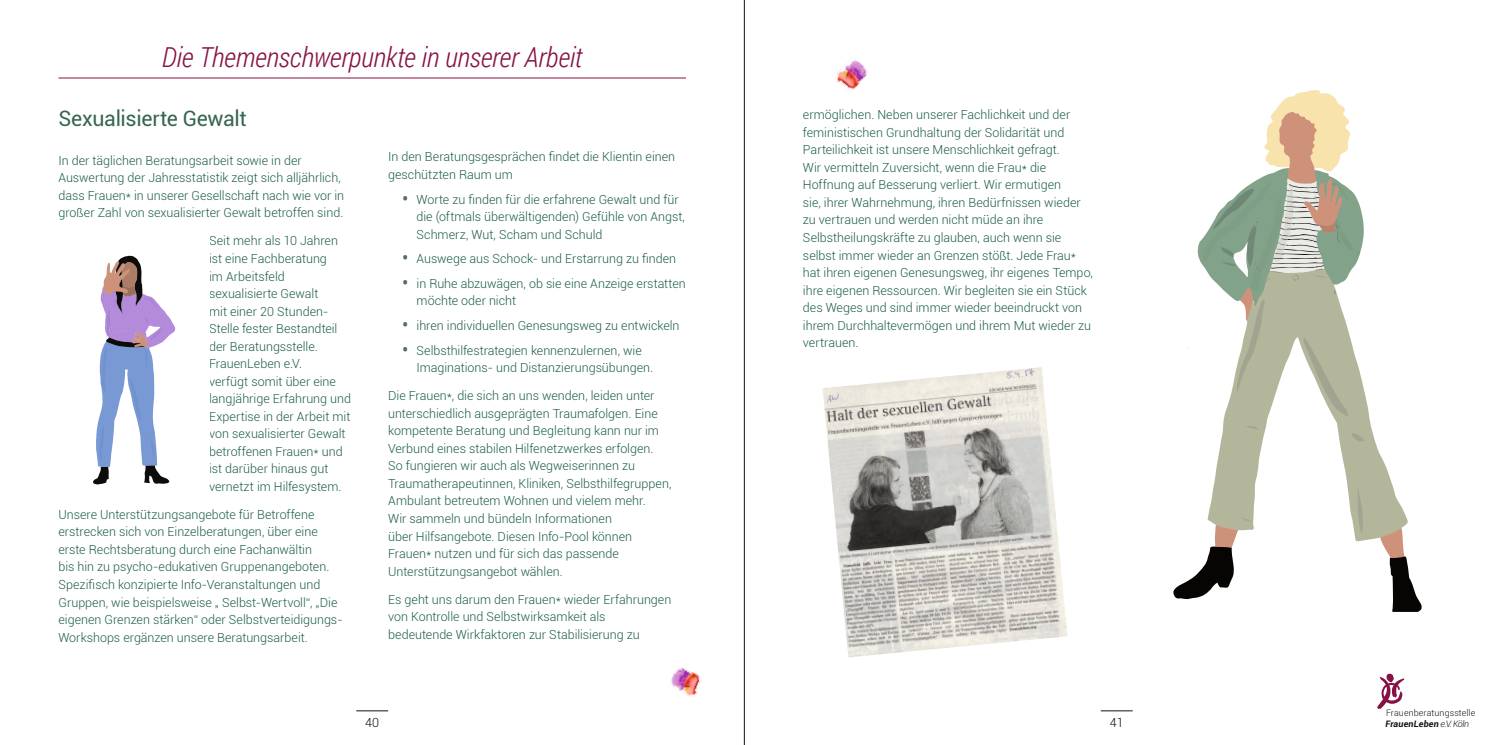
<style>
.page{position:relative;width:1489px;height:745px;background:#fff}
.page>*{position:absolute;margin:0;border:0;box-sizing:border-box;transform-origin:0 0}
.t1{font:italic 300 27.5px "Roboto Condensed";letter-spacing:-.005em;color:#871246}
.t2{font:21.25px "Roboto";letter-spacing:-.015em;color:#366651}
.t3{font:300 12.5px/17.5px "Roboto";color:#1c5e46}
.t4{font:300 12.5px "Roboto";color:#11110f}
.t5{font:300 8.88px "Roboto";letter-spacing:.01em;color:#11110f}
.t6{font:italic 700 8.88px "Roboto";letter-spacing:.02em;color:#11110f}
.s1{font-weight:900;font-size:15px;color:#4d715c}
.s2{font-weight:300}
</style>
<div class="page">
<hr style="left:356px;top:710px;width:32px;height:1px;background:#11110f">
<svg style="left:93px;top:255px;width:83px;height:229px"></svg>
<hr style="left:58px;top:78px;width:628px;height:1px;background:#871246">
<img style="left:670px;top:667px;width:30px;height:30px">
<svg style="left:1208px;top:386px;width:200px;height:155px"></svg>
<svg style="left:1379px;top:528px;width:43px;height:83px"></svg>
<svg style="left:1356px;top:485px;width:6px;height:46px"></svg>
<svg style="left:1351px;top:432px;width:13px;height:10px"></svg>
<svg style="left:1244px;top:424px;width:14px;height:5px"></svg>
<svg style="left:1173px;top:517px;width:78px;height:82px"></svg>
<svg style="left:1197px;top:90px;width:166px;height:326px"></svg>
<img style="left:822px;top:367px;width:245px;height:290px">
<img style="left:836px;top:60px;width:31px;height:29px">
<hr style="left:1100px;top:710px;width:32px;height:1px;background:#11110f">
<svg style="left:1377px;top:673px;width:27px;height:35px"></svg>
<hr style="left:744px;top:0;width:1px;height:744px;background:#11110f">
<h1 class="t1" style="left:162px;top:38px;width:422px">Die Themenschwerpunkte in unserer Arbeit</h1>
<h2 class="t2" style="left:58px;top:103px;width:190px">Sexualisierte Gewalt</h2>
<p class="t3" style="left:58px;top:151px;width:287px">In der täglichen Beratungsarbeit sowie in der Auswertung der Jahresstatistik zeigt sich alljährlich, dass Frauen* in unserer Gesellschaft nach wie vor in großer Zahl von sexualisierter Gewalt betroffen sind.</p>
<p class="t3" style="left:209px;top:232px;width:143px">Seit mehr als 10 Jahren ist eine Fachberatung<br>im Arbeitsfeld sexualisierte Gewalt<br>mit einer 20 Stunden-<br>Stelle fester Bestandteil der Beratungsstelle.<br>FrauenLeben e.V.<br>verfügt somit über eine langjährige Erfahrung und<br>Expertise in der Arbeit mit von sexualisierter Gewalt betroffenen Frauen* und ist darüber hinaus gut vernetzt im Hilfesystem.</p>
<p class="t3" style="left:58px;top:505px;width:285px">Unsere Unterstützungsangebote für Betroffene erstrecken sich von Einzelberatungen, über eine erste Rechtsberatung durch eine Fachanwältin<br>bis hin zu psycho-edukativen Gruppenangeboten.<br>Spezifisch konzipierte Info-Veranstaltungen und Gruppen, wie beispielsweise „ Selbst-Wertvoll“, „Die eigenen Grenzen stärken“ oder Selbstverteidigungs-Workshops ergänzen unsere Beratungsarbeit.</p>
<p class="t3" style="left:388px;top:148px;width:288px">In den Beratungsgesprächen findet die Klientin einen geschützten Raum um</p>
<p class="t3" style="left:416px;top:190px;width:270px;text-indent:-14px"><span class="s1">•</span> Worte zu finden für die erfahrene Gewalt und für die (oftmals überwältigenden) Gefühle von Angst,<br>Schmerz, Wut, Scham und Schuld</p>
<p class="t3" style="left:402px;top:249px;width:275px"><span class="s1">•</span> Auswege aus Schock- und Erstarrung zu finden</p>
<p class="t3" style="left:416px;top:274px;width:271px;text-indent:-14px"><span class="s1">•</span> in Ruhe abzuwägen, ob sie eine Anzeige erstatten möchte oder nicht</p>
<p class="t3" style="left:402px;top:316px;width:279px"><span class="s1">•</span> ihren individuellen Genesungsweg zu entwickeln</p>
<p class="t3" style="left:416px;top:341px;width:238px;text-indent:-14px"><span class="s1">•</span> Selbsthilfestrategien kennenzulernen, wie<br>Imaginations- und Distanzierungsübungen.</p>
<p class="t3" style="left:388px;top:386px;width:285px">Die Frauen*, die sich an uns wenden, leiden unter unterschiedlich ausgeprägten Traumafolgen. Eine kompetente Beratung und Begleitung kann nur im Verbund eines stabilen Hilfenetzwerkes erfolgen.<br>So fungieren wir auch als Wegweiserinnen zu Traumatherapeutinnen, Kliniken, Selbsthilfegruppen, Ambulant betreutem Wohnen und vielem mehr.<br>Wir sammeln und bündeln Informationen<br>über Hilfsangebote. Diesen Info-Pool können Frauen* nutzen und für sich das passende Unterstützungsangebot wählen.</p>
<p class="t3" style="left:388px;top:589px;width:285px">Es geht uns darum den Frauen* wieder Erfahrungen von Kontrolle und Selbstwirksamkeit als bedeutende Wirkfaktoren zur Stabilisierung zu</p>
<p class="t3" style="left:803px;top:106px;width:291px">ermöglichen. Neben unserer Fachlichkeit und der feministischen Grundhaltung der Solidarität und Parteilichkeit ist unsere Menschlichkeit gefragt.<br>Wir vermitteln Zuversicht, wenn die Frau* die Hoffnung auf Besserung verliert. Wir ermutigen<br>sie, ihrer Wahrnehmung, ihren Bedürfnissen wieder zu vertrauen und werden nicht müde an ihre Selbstheilungskräfte zu glauben, auch wenn sie selbst immer wieder an Grenzen stößt. Jede Frau* hat ihren eigenen Genesungsweg, ihr eigenes Tempo, ihre eigenen Ressourcen. Wir begleiten sie ein Stück des Weges und sind immer wieder beeindruckt von ihrem Durchhaltevermögen und ihrem Mut wieder zu vertrauen.</p>
<p class="t4" style="left:365px;top:713px;width:15px">40</p>
<p class="t4" style="left:1109px;top:713px;width:15px">41</p>
<p class="t5" style="left:1385px;top:706px;width:91px">Frauenberatungsstelle</p>
<p class="t6" style="left:1385px;top:717px;width:85px">FrauenLeben <span class="s2">e.V. Köln</span></p>
</div>
